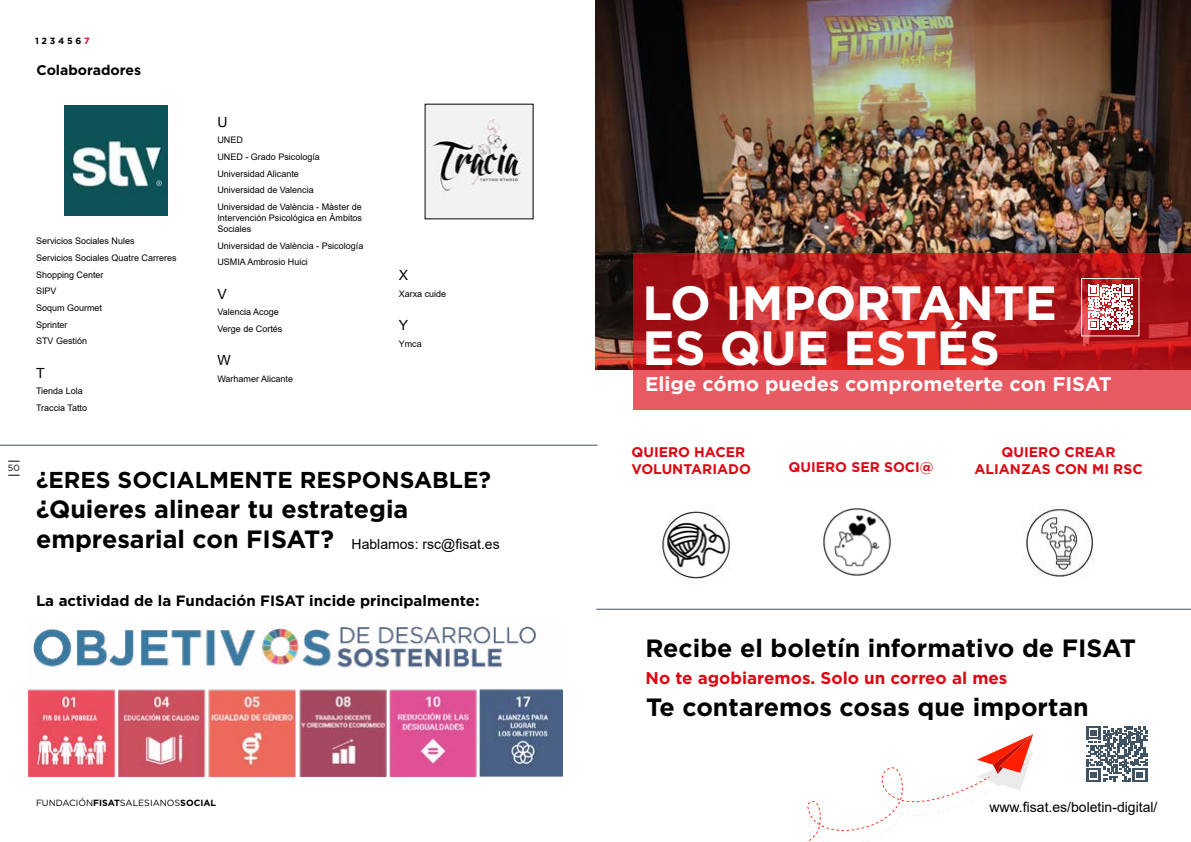
<style>
.page{position:relative;width:1191px;height:842px;background:#fff}
.page>*{position:absolute;margin:0;border:0;box-sizing:border-box;transform-origin:0 0}
.t1{font:700 48px/45px "Gotham";color:#fff}
.t2{font:700 25px/30px "Gotham";color:#000}
.t3{font:700 23px "Gotham";color:#000}
.t4{font:700 20px "Gotham";color:#fff}
.t5{font:700 17px "Gotham";color:#dc0814}
.t6{font:700 15px "Gotham";color:#000}
.t7{font:700 14px/16.8px "Gotham";color:#dc0814;text-align:center}
.t8{font:14px "Arial";color:#000}
.t9{font:700 14px "Gotham";color:#000}
.t10{font:9px/16.7px "Arial";color:#000}
.t11{font:9px "Gotham";color:#000}
.t12{font:700 9px "Gotham";color:#000}
.s1{color:#dc0814}
.s2{font-weight:700}
</style>
<div class="page">
<svg style="left:8px;top:461px;width:12px;height:1px"></svg>
<svg style="left:8px;top:475px;width:12px;height:1px"></svg>
<img style="left:427px;top:106px;width:104px;height:111px">
<img style="left:64px;top:105px;width:103px;height:110px">
<img style="left:29px;top:623px;width:534px;height:153px">
<hr style="left:0;top:445px;width:597px;height:1px;background:#415464">
<img style="left:595px;top:0;width:596px;height:369px">
<svg style="left:633px;top:253px;width:558px;height:157px;background:#c42d31"></svg>
<svg style="left:1086px;top:726px;width:61px;height:56px"></svg>
<svg style="left:807px;top:734px;width:226px;height:108px"></svg>
<hr style="left:596px;top:609px;width:595px;height:1px;background:#415464">
<svg style="left:1087px;top:285px;width:45px;height:45px"></svg>
<div style="left:1081px;top:278px;width:58px;height:58px;border:1px solid #fff"></div>
<img style="left:662px;top:507px;width:68px;height:72px">
<img style="left:823px;top:508px;width:68px;height:68px">
<img style="left:1023px;top:509px;width:71px;height:68px">
<p class="t12" style="left:35px;top:35px;width:56px">1 2 3 4 5 6 <span class="s1">7</span></p>
<h3 class="t9" style="left:36px;top:61px;width:106px">Colaboradores</h3>
<p class="t10" style="left:36px;top:233px;width:142px">Servicios Sociales Nules<br>Servicios Sociales Quatre Carreres<br>Shopping Center<br>SIPV<br>Soqum Gourmet<br>Sprinter<br>STV Gestión</p>
<h3 class="t8" style="left:36px;top:363px;width:10px">T</h3>
<p class="t10" style="left:36px;top:383px;width:53px">Tienda Lola<br>Traccia Tatto</p>
<h3 class="t8" style="left:217px;top:112px;width:12px">U</h3>
<p class="t10" style="left:217px;top:132px;width:146px">UNED<br>UNED - Grado Psicología<br>Universidad Alicante<br>Universidad de Valencia<br>Universidad de València - Màster de</p>
<p class="t10" style="left:217px;top:212px;width:146px;line-height:11px">Intervención Psicológica en Àmbitos<br>Sociales</p>
<p class="t10" style="left:217px;top:237px;width:147px">Universidad de València - Psicología<br>USMIA Ambrosio Huici</p>
<h3 class="t8" style="left:217px;top:284px;width:11px">V</h3>
<p class="t10" style="left:217px;top:304px;width:67px">Valencia Acoge<br>Verge de Cortés</p>
<h3 class="t8" style="left:217px;top:351px;width:15px">W</h3>
<p class="t10" style="left:217px;top:370px;width:77px">Warhamer Alicante</p>
<h3 class="t8" style="left:399px;top:266px;width:11px">X</h3>
<p class="t10" style="left:399px;top:285px;width:49px">Xarxa cuide</p>
<h3 class="t8" style="left:399px;top:316px;width:11px">Y</h3>
<p class="t10" style="left:399px;top:335px;width:25px">Ymca</p>
<p class="t11" style="left:8px;top:462px;width:13px">50</p>
<h3 class="t3" style="left:36px;top:464px;width:456px">¿ERES SOCIALMENTE RESPONSABLE?</h3>
<h2 class="t2" style="left:36px;top:494px;width:374px">¿Quieres alinear tu estrategia empresarial con FISAT?</h2>
<h3 class="t8" style="left:351px;top:535px;width:150px">Hablamos: rsc@fisat.es</h3>
<h3 class="t6" style="left:36px;top:590px;width:445px">La actividad de la Fundación FISAT incide principalmente:</h3>
<p class="t11" style="left:36px;top:797px;width:181px">FUNDACIÓN<span class="s2">FISAT</span>SALESIANOS<span class="s2">SOCIAL</span></p>
<h1 class="t1" style="left:642px;top:280px;width:416px">LO IMPORTANTE<br>ES QUE ESTÉS</h1>
<h3 class="t4" style="left:645px;top:370px;width:468px">Elige cómo puedes comprometerte con FISAT</h3>
<h3 class="t7" style="left:631px;top:443px;width:121px;text-align:left">QUIERO HACER<br>VOLUNTARIADO</h3>
<h3 class="t7" style="left:788px;top:459px;width:147px">QUIERO SER SOCI@</h3>
<h3 class="t7" style="left:974px;top:443px;width:170px">QUIERO CREAR<br>ALIANZAS CON MI RSC</h3>
<h2 class="t2" style="left:645px;top:633px;width:492px">Recibe el boletín informativo de FISAT</h2>
<h3 class="t5" style="left:645px;top:667px;width:363px">No te agobiaremos. Solo un correo al mes</h3>
<h2 class="t2" style="left:646px;top:692px;width:444px">Te contaremos cosas que importan</h2>
<h3 class="t8" style="left:989px;top:798px;width:170px">www.fisat.es/boletin-digital/</h3>
</div>
